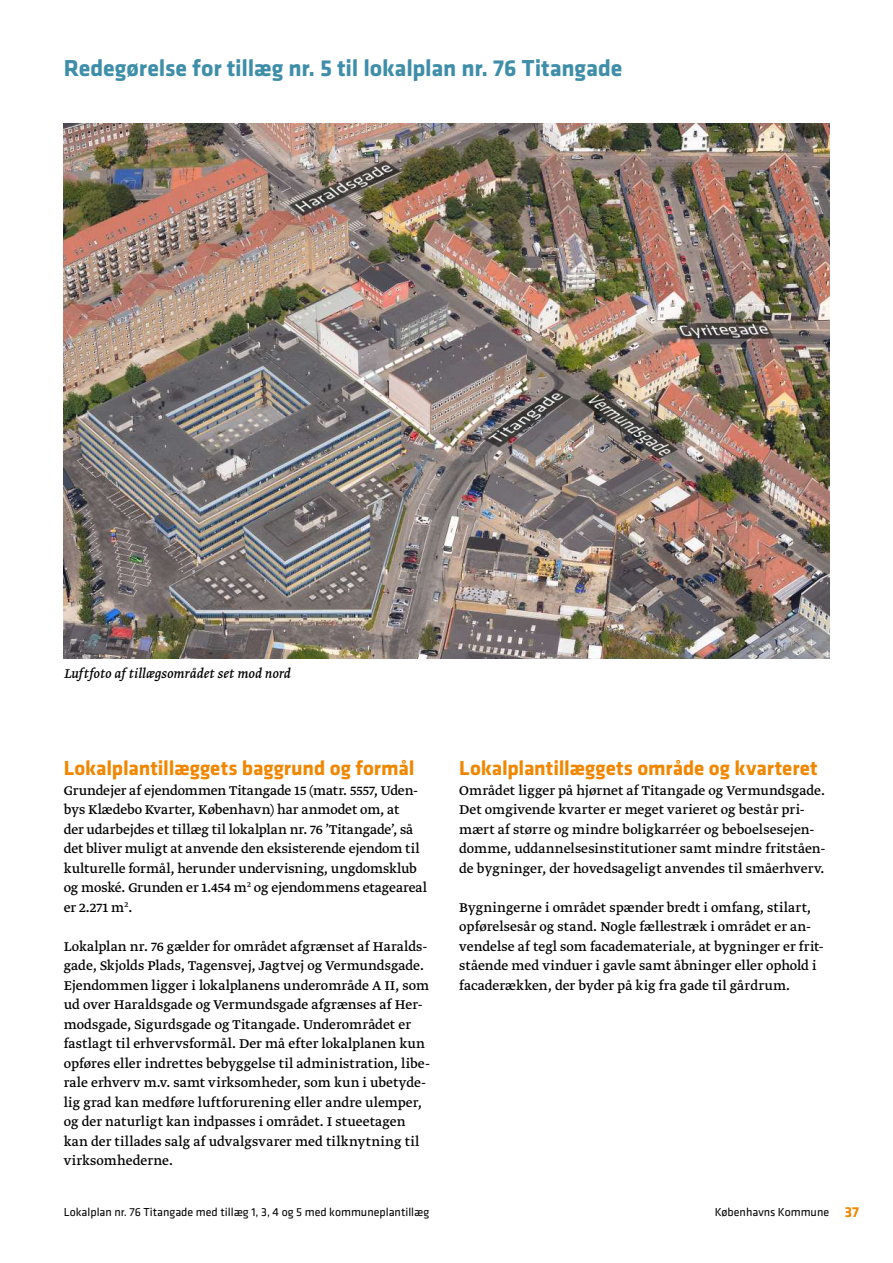
<style>
.page{position:relative;width:893px;height:1263px;background:#fff}
.page>*{position:absolute;margin:0;border:0;box-sizing:border-box;transform-origin:0 0}
.t1{font:700 24px "Klavika";letter-spacing:-.005em;color:#3f8ea9}
.t2{font:700 21px "Klavika";letter-spacing:-.005em;color:#f18700}
.t3{font:15px/19.5px "Greta Text";color:#000}
.t4{font:italic 15px "Greta Text";letter-spacing:.005em;color:#000}
.t5{font:12px "Klavika";color:#000}
.s1{font-weight:700;font-size:15px;color:#f18700}
</style>
<div class="page">
<img style="left:64px;top:123px;width:765px;height:536px">
<h1 class="t1" style="left:64px;top:51px;width:560px">Redegørelse for tillæg nr. 5 til lokalplan nr. 76 Titangade</h1>
<p class="t4" style="left:64px;top:665px;width:228px">Luftfoto af tillægsområdet set mod nord</p>
<h2 class="t2" style="left:64px;top:753px;width:352px">Lokalplantillæggets baggrund og formål</h2>
<p class="t3" style="left:64px;top:781px;width:365px">Grundejer af ejendommen Titangade 15 (matr. 5557, Uden&shy;bys Klædebo Kvarter, København) har anmodet om, at<br>der udarbejdes et tillæg til lokalplan nr. 76 ’Titangade’, så det bliver muligt at anvende den eksisterende ejendom til kulturelle formål, herunder undervisning, ungdomsklub og moské. Grunden er 1.454 m<sup>2</sup> og ejendommens etageareal er 2.271 m<sup>2</sup>.</p>
<p class="t3" style="left:64px;top:937px;width:368px">Lokalplan nr. 76 gælder for området afgrænset af Haralds&shy;gade, Skjolds Plads, Tagensvej, Jagtvej og Vermundsgade.<br>Ejendommen ligger i lokalplanens underområde A II, som ud over Haraldsgade og Vermundsgade afgrænses af Her&shy;modsgade, Sigurdsgade og Titangade. Underområdet er fastlagt til erhvervsformål. Der må efter lokalplanen kun opføres eller indrettes bebyggelse til administration, libe&shy;rale erhverv m.v. samt virksomheder, som kun i ubetyde&shy;lig grad kan medføre luftforurening eller andre ulemper, og der naturligt kan indpasses i området. I stueetagen kan der tillades salg af udvalgsvarer med tilknytning til virksomhederne.</p>
<h2 class="t2" style="left:459px;top:753px;width:360px">Lokalplantillæggets område og kvarteret</h2>
<p class="t3" style="left:459px;top:781px;width:368px">Området ligger på hjørnet af Titangade og Vermundsgade.<br>Det omgivende kvarter er meget varieret og består pri&shy;mært af større og mindre boligkarréer og beboelsesejen&shy;domme, uddannelsesinstitutioner samt mindre fritståen&shy;de bygninger, der hovedsageligt anvendes til småerhverv.</p>
<p class="t3" style="left:459px;top:898px;width:366px">Bygningerne i området spænder bredt i omfang, stilart, opførelsesår og stand. Nogle fællestræk i området er an&shy;vendelse af tegl som facademateriale, at bygninger er frit&shy;stående med vinduer i gavle samt åbninger eller ophold i facaderækken, der byder på kig fra gade til gårdrum.</p>
<p class="t5" style="left:64px;top:1204px;width:367px">Lokalplan nr. 76 Titangade med tillæg 1, 3, 4 og 5 med kommuneplantillæg</p>
<p class="t5" style="left:715px;top:1204px;width:146px">Københavns Kommune <span class="s1">37</span></p>
</div>
